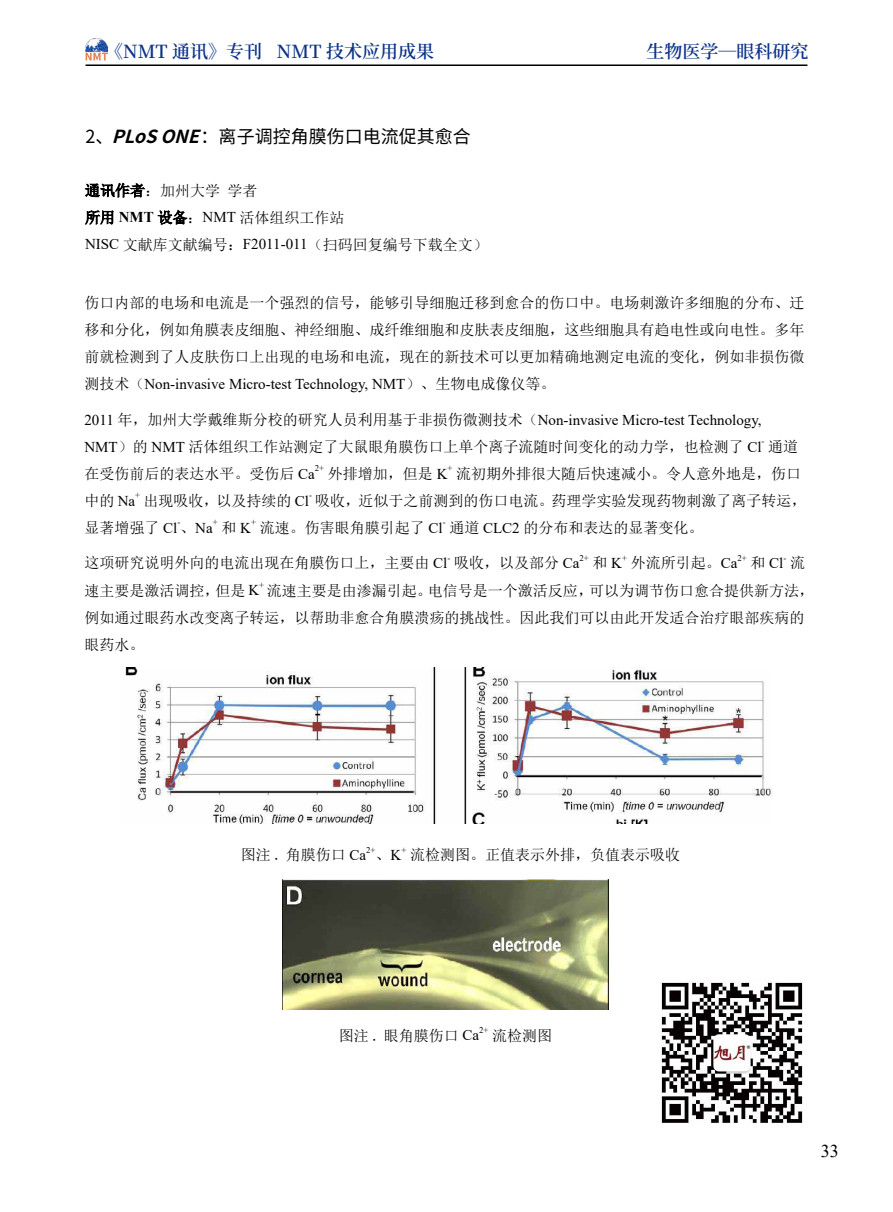
<style>
.page{position:relative;width:893px;height:1212px;background:#fff}
.page>*{position:absolute;margin:0;border:0;box-sizing:border-box;transform-origin:0 0}
.t1{font:600 18px "Source Han Serif CN";color:#0c3388}
.t2{font:18px "Source Han Sans SC";color:#000}
.t3{font:18px "Times New Roman";color:#000}
.t4{font:15px/27px "Sim Sun";color:#000}
.t5{font:15px "Times New Roman";color:#000}
.t6{font:8.7px "Times New Roman";color:#000}
.s1{font-family:"Noto Sans Hans"}
.s2{font-family:"Noto Sans Hans";font-weight:700;font-style:italic}
.s3{font-family:"Times New Roman";font-weight:700}
.s4{font-family:"Times New Roman"}
.s5{font-family:"Sim Sun"}
</style>
<div class="page">
<hr style="left:86px;top:64px;width:721px;height:2px;background:#000">
<img style="left:86px;top:38px;width:22px;height:22px">
<svg style="left:85px;top:183px;width:60px;height:15px"></svg>
<svg style="left:85px;top:210px;width:29px;height:15px"></svg>
<svg style="left:157px;top:210px;width:30px;height:15px"></svg>
<img style="left:661px;top:982px;width:142px;height:141px">
<img style="left:125px;top:668px;width:648px;height:156px">
<img style="left:283px;top:879px;width:325px;height:130px">
<p class="t1" style="left:105px;top:41px;width:330px">《NMT 通讯》专刊 NMT 技术应用成果</p>
<p class="t2" style="left:86px;top:127px;width:387px"><span class="s1">2、</span><span class="s2">PLoSONE</span><span class="s1">：</span>离子调控角膜伤口电流促其愈合</p>
<p class="t4" style="left:85px;top:177px;width:404px">通讯作者：加州大学 学者<br>所用 <span class="s3">NMT</span> 设备：<span class="s4">NMT</span> 活体组织工作站<br><span class="s4">NISC</span> 文献库文献编号：<span class="s4">F2011-011</span>（扫码回复编号下载全文）</p>
<p class="t1" style="left:646px;top:41px;width:163px">生物医学—眼科研究</p>
<p class="t4" style="left:84px;top:290px;width:721px;text-align:justify">伤口内部的电场和电流是一个强烈的信号，能够引导细胞迁移到愈合的伤口中。电场刺激许多细胞的分布、迁移和分化，例如角膜表皮细胞、神经细胞、成纤维细胞和皮肤表皮细胞，这些细胞具有趋电性或向电性。多年前就检测到了人皮肤伤口上出现的电场和电流，现在的新技术可以更加精确地测定电流的变化，例如非损伤微</p>
<p class="t5" style="left:84px;top:373px;width:472px"><span class="s5">测技术（</span>Non-invasive Micro-test Technology, NMT<span class="s5">）、生物电成像仪等。</span></p>
<p class="t5" style="left:84px;top:409px;width:679px">2011 <span class="s5">年，加州大学戴维斯分校的研究人员利用基于非损伤微测技术（</span>Non-invasive Micro-test Technology,</p>
<p class="t4" style="left:84px;top:433px;width:715px"><span class="s4">NMT</span>）的 <span class="s4">NMT</span> 活体组织工作站测定了大鼠眼角膜伤口上单个离子流随时间变化的动力学，也检测了 <span class="s4">Cl</span> 通道</p>
<p class="t6" style="left:762px;top:435px;width:4px">-</p>
<p class="t4" style="left:84px;top:460px;width:232px">在受伤前后的表达水平。受伤后 <span class="s4">Ca</span></p>
<p class="t6" style="left:315px;top:462px;width:11px">2+</p>
<p class="t4" style="left:328px;top:460px;width:121px">外排增加，但是 <span class="s4">K</span></p>
<p class="t6" style="left:447px;top:462px;width:6px">+</p>
<p class="t4" style="left:456px;top:460px;width:347px">流初期外排很大随后快速减小。令人意外地是，伤口</p>
<p class="t4" style="left:84px;top:487px;width:52px">中的 <span class="s4">Na</span></p>
<p class="t6" style="left:135px;top:489px;width:6px">+</p>
<p class="t4" style="left:143px;top:487px;width:665px">出现吸收，以及持续的 <span class="s4">Cl</span> 吸收，近似于之前测到的伤口电流。药理学实验发现药物刺激了离子转运，</p>
<p class="t6" style="left:309px;top:489px;width:4px">-</p>
<p class="t6" style="left:177px;top:516px;width:4px">-</p>
<p class="t6" style="left:213px;top:516px;width:6px">+</p>
<p class="t4" style="left:221px;top:514px;width:31px">和<span class="s4">K</span></p>
<p class="t6" style="left:251px;top:516px;width:6px">+</p>
<p class="t4" style="left:260px;top:514px;width:445px">流速。伤害眼角膜引起了 <span class="s4">Cl</span> 通道 <span class="s4">CLC2</span> 的分布和表达的显著变化。</p>
<p class="t4" style="left:84px;top:514px;width:130px">显著增强了 <span class="s4">Cl</span> 、<span class="s4">Na</span></p>
<p class="t6" style="left:443px;top:516px;width:4px">-</p>
<p class="t4" style="left:84px;top:550px;width:497px">这项研究说明外向的电流出现在角膜伤口上，主要由 <span class="s4">Cl</span> 吸收，以及部分 <span class="s4">Ca</span></p>
<p class="t6" style="left:447px;top:552px;width:4px">-</p>
<p class="t6" style="left:579px;top:552px;width:11px">2+</p>
<p class="t4" style="left:593px;top:550px;width:31px">和<span class="s4">K</span></p>
<p class="t6" style="left:622px;top:552px;width:6px">+</p>
<p class="t4" style="left:631px;top:550px;width:108px">外流所引起。<span class="s4">Ca</span></p>
<p class="t6" style="left:737px;top:552px;width:11px">2+</p>
<p class="t4" style="left:750px;top:550px;width:56px">和 <span class="s4">Cl</span> 流</p>
<p class="t6" style="left:783px;top:552px;width:4px">-</p>
<p class="t4" style="left:84px;top:577px;width:176px">速主要是激活调控，但是 <span class="s4">K</span></p>
<p class="t6" style="left:259px;top:579px;width:6px">+</p>
<p class="t4" style="left:84px;top:577px;width:731px;text-indent:182px">流速主要是由渗漏引起。电信号是一个激活反应，可以为调节伤口愈合提供新方法，例如通过眼药水改变离子转运，以帮助非愈合角膜溃疡的挑战性。因此我们可以由此开发适合治疗眼部疾病的眼药水。</p>
<p class="t4" style="left:241px;top:841px;width:127px">图注 . 角膜伤口 <span class="s4">Ca</span></p>
<p class="t6" style="left:366px;top:844px;width:11px">2+</p>
<p class="t4" style="left:376px;top:841px;width:27px">、<span class="s4">K</span></p>
<p class="t6" style="left:401px;top:844px;width:6px">+</p>
<p class="t4" style="left:410px;top:841px;width:271px">流检测图。正值表示外排，负值表示吸收</p>
<p class="t4" style="left:339px;top:1022px;width:142px">图注 . 眼角膜伤口 <span class="s4">Ca</span></p>
<p class="t6" style="left:479px;top:1024px;width:11px">2+</p>
<p class="t4" style="left:492px;top:1022px;width:61px">流检测图</p>
<p class="t3" style="left:821px;top:1138px;width:19px">33</p>
</div>
